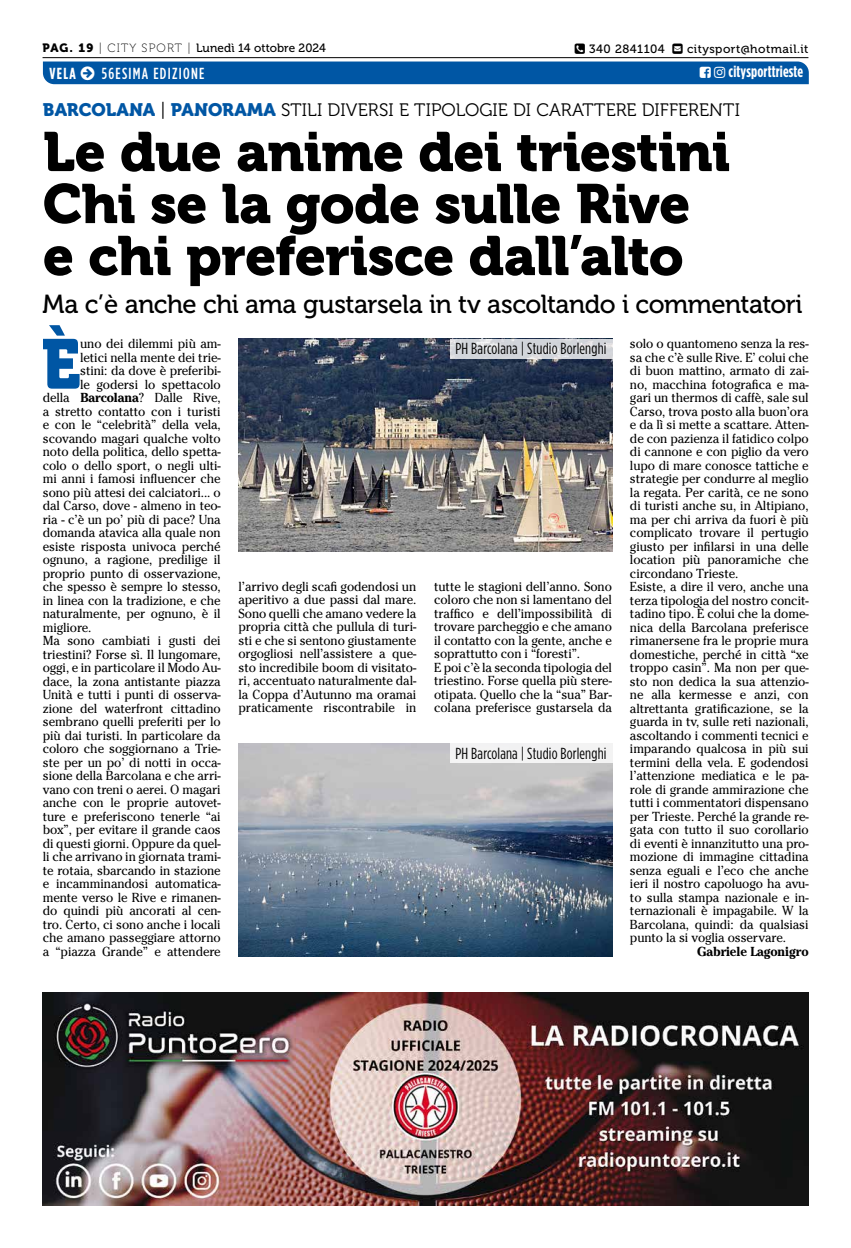
<style>
.page{position:relative;width:851px;height:1248px;background:#fff}
.page>*{position:absolute;margin:0;border:0;box-sizing:border-box;transform-origin:0 0}
.t1{font:69.6px "Museo 900";color:#0056a4;scale:.96 1}
.t2{font:55px/52px "Museo 900";letter-spacing:-.015em;color:#000}
.t3{font:26px "Museo 500";letter-spacing:-.02em;color:#000}
.t4{font:18px "Museo 300";letter-spacing:.005em;color:#000}
.t5{font:16px "Gotham Condensed";letter-spacing:.01em;color:#000}
.t6{font:700 16px "Gotham Condensed";letter-spacing:.01em;color:#fff}
.t7{font:500 16px "Gotham Condensed";letter-spacing:.08em;color:#fff}
.t8{font:13px/13.5px "Cheltenham Std";letter-spacing:-.01em;color:#000;scale:.96 1}
.t9{font:700 13px "Cheltenham Std";letter-spacing:-.01em;color:#000;scale:.96 1}
.t10{font:12px "Museo 500";letter-spacing:.005em;color:#000}
.t11{font:12px "Museo 500";letter-spacing:.04em;color:#000}
.s1{font-family:"Museo 900"}
.s2{font-family:"Museo 100"}
.s3{font-family:"Museo 900";color:#0056a4}
.s4{font-weight:700}
</style>
<div class="page">
<hr style="left:43px;top:57px;width:765px;height:1px;background:#000">
<img style="left:239px;top:339px;width:373px;height:212px">
<img style="left:239px;top:743px;width:373px;height:213px">
<img style="left:43px;top:992px;width:765px;height:213px">
<svg style="left:450px;top:339px;width:162px;height:19px;background:#d5d8dc"></svg>
<div style="left:450px;top:743px;width:162px;height:19px;background:#f3f3f3"></div>
<div style="left:43px;top:61px;width:765px;height:23px;background:#0056a4"></div>
<p class="t10" style="left:43px;top:42px;width:285px"><span class="s1">PAG. 19</span> <span class="s2">| CITY SPORT |</span> Lunedì 14 ottobre 2024</p>
<p class="t11" style="left:589px;top:42px;width:77px">340 2841104</p>
<p class="t11" style="left:687px;top:42px;width:123px">citysport@hotmail.it</p>
<p class="t6" style="left:49px;top:64px;width:28px">VELA</p>
<p class="t7" style="left:102px;top:64px;width:104px">56ESIMA EDIZIONE</p>
<p class="t6" style="left:728px;top:63px;width:76px">citysporttrieste</p>
<h3 class="t4" style="left:43px;top:100px;width:698px"><span class="s3">BARCOLANA</span> | <span class="s3">PANORAMA</span> STILI DIVERSI E TIPOLOGIE DI CARATTERE DIFFERENTI</h3>
<h2 class="t2" style="left:43px;top:126px;width:688px">Le due anime dei triestini<br>Chi se la gode sulle Rive e chi preferisce dall’alto</h2>
<h3 class="t3" style="left:43px;top:289px;width:761px">Ma c’è anche chi ama gustarsela in tv ascoltando i commentatori</h3>
<h1 class="t1" style="left:41px;top:325px;width:43px">È</h1>
<p class="t8" style="left:80px;top:337px;width:148px">uno dei dilemmi più am-</p>
<p class="t8" style="left:80px;top:350px;width:148px">letici nella mente dei trie-</p>
<p class="t8" style="left:80px;top:364px;width:148px">stini: da dove è preferibi-</p>
<p class="t8" style="left:80px;top:377px;width:148px">le godersi lo spettacolo</p>
<p class="t8" style="left:43px;top:391px;width:187px">della <span class="s4">Barcolana</span>? Dalle Rive,</p>
<p class="t8" style="left:43px;top:404px;width:187px">a stretto contatto con i turisti</p>
<p class="t8" style="left:43px;top:418px;width:187px">e con le “celebrità” della vela,</p>
<p class="t8" style="left:43px;top:431px;width:187px">scovando magari qualche volto</p>
<p class="t8" style="left:43px;top:445px;width:187px">noto della politica, dello spetta-</p>
<p class="t8" style="left:43px;top:458px;width:187px">colo o dello sport, o negli ulti-</p>
<p class="t8" style="left:43px;top:472px;width:187px">mi anni i famosi influencer che</p>
<p class="t8" style="left:43px;top:485px;width:187px">sono più attesi dei calciatori... o</p>
<p class="t8" style="left:43px;top:499px;width:187px">dal Carso, dove - almeno in teo-</p>
<p class="t8" style="left:43px;top:512px;width:187px">ria - c’è un po’ più di pace? Una</p>
<p class="t8" style="left:43px;top:526px;width:187px">domanda atavica alla quale non</p>
<p class="t8" style="left:43px;top:539px;width:187px">esiste risposta univoca perché</p>
<p class="t8" style="left:43px;top:553px;width:187px">ognuno, a ragione, predilige il</p>
<p class="t8" style="left:43px;top:566px;width:187px">proprio punto di osservazione,</p>
<p class="t8" style="left:43px;top:580px;width:187px">che spesso è sempre lo stesso,</p>
<p class="t8" style="left:43px;top:593px;width:187px">in linea con la tradizione, e che</p>
<p class="t8" style="left:43px;top:607px;width:187px">naturalmente, per ognuno, è il</p>
<p class="t8" style="left:43px;top:620px;width:52px">migliore.</p>
<p class="t8" style="left:43px;top:634px;width:187px">Ma sono cambiati i gusti dei</p>
<p class="t8" style="left:43px;top:647px;width:187px">triestini? Forse sì. Il lungomare,</p>
<p class="t8" style="left:43px;top:661px;width:187px">oggi, e in particolare il Modo Au-</p>
<p class="t8" style="left:43px;top:674px;width:187px">dace, la zona antistante piazza</p>
<p class="t8" style="left:43px;top:688px;width:187px">Unità e tutti i punti di osserva-</p>
<p class="t8" style="left:43px;top:701px;width:187px">zione del waterfront cittadino</p>
<p class="t8" style="left:43px;top:715px;width:187px">sembrano quelli preferiti per lo</p>
<p class="t8" style="left:43px;top:728px;width:187px">più dai turisti. In particolare da</p>
<p class="t8" style="left:43px;top:742px;width:187px">coloro che soggiornano a Trie-</p>
<p class="t8" style="left:43px;top:755px;width:187px">ste per un po’ di notti in occa-</p>
<p class="t8" style="left:43px;top:769px;width:187px">sione della Barcolana e che arri-</p>
<p class="t8" style="left:43px;top:782px;width:187px">vano con treni o aerei. O magari</p>
<p class="t8" style="left:43px;top:796px;width:187px">anche con le proprie autovet-</p>
<p class="t8" style="left:43px;top:809px;width:187px">ture e preferiscono tenerle “ai</p>
<p class="t8" style="left:43px;top:823px;width:187px">box”, per evitare il grande caos</p>
<p class="t8" style="left:43px;top:836px;width:187px">di questi giorni. Oppure da quel-</p>
<p class="t8" style="left:43px;top:850px;width:187px">li che arrivano in giornata trami-</p>
<p class="t8" style="left:43px;top:863px;width:187px">te rotaia, sbarcando in stazione</p>
<p class="t8" style="left:43px;top:877px;width:187px">e incamminandosi automatica-</p>
<p class="t8" style="left:43px;top:890px;width:187px">mente verso le Rive e rimanen-</p>
<p class="t8" style="left:43px;top:904px;width:187px">do quindi più ancorati al cen-</p>
<p class="t8" style="left:43px;top:917px;width:187px">tro. Certo, ci sono anche i locali</p>
<p class="t8" style="left:43px;top:931px;width:187px">che amano passeggiare attorno</p>
<p class="t8" style="left:43px;top:944px;width:187px">a “piazza Grande” e attendere</p>
<p class="t5" style="left:455px;top:339px;width:152px">PH Barcolana | Studio Borlenghi</p>
<p class="t8" style="left:238px;top:579px;width:187px;text-align:justify">l’arrivo degli scafi godendosi un aperitivo a due passi dal mare.<br>Sono quelli che amano vedere la propria città che pullula di turi&shy;sti e che si sentono giustamente orgogliosi nell’assistere a que&shy;sto incredibile boom di visitato&shy;ri, accentuato naturalmente dal&shy;la Coppa d’Autunno ma oramai praticamente riscontrabile in</p>
<p class="t8" style="left:434px;top:579px;width:187px">tutte le stagioni dell’anno. Sono coloro che non si lamentano del traffico e dell’impossibilità di trovare parcheggio e che amano il contatto con la gente, anche e soprattutto con i “foresti”.<br>E poi c’è la seconda tipologia del triestino. Forse quella più stere&shy;otipata. Quello che la “sua” Bar&shy;colana preferisce gustarsela da</p>
<p class="t5" style="left:455px;top:744px;width:152px">PH Barcolana | Studio Borlenghi</p>
<p class="t8" style="left:630px;top:337px;width:188px">solo o quantomeno senza la res&shy;sa che c’è sulle Rive. E’ colui che di buon mattino, armato di zai&shy;no, macchina fotografica e ma&shy;gari un thermos di caffè, sale sul<br>Carso, trova posto alla buon’ora e da lì si mette a scattare. Atten&shy;de con pazienza il fatidico colpo di cannone e con piglio da vero lupo di mare conosce tattiche e strategie per condurre al meglio la regata. Per carità, ce ne sono di turisti anche su, in Altipiano, ma per chi arriva da fuori è più complicato trovare il pertugio giusto per infilarsi in una delle location più panoramiche che circondano Trieste.<br>Esiste, a dire il vero, anche una terza tipologia del nostro concit&shy;tadino tipo. È colui che la dome&shy;nica della Barcolana preferisce rimanersene fra le proprie mura domestiche, perché in città “xe troppo casin”. Ma non per que&shy;sto non dedica la sua attenzio&shy;ne alla kermesse e anzi, con altrettanta gratificazione, se la guarda in tv, sulle reti nazionali, ascoltando i commenti tecnici e imparando qualcosa in più sui termini della vela. E godendosi l’attenzione mediatica e le pa&shy;role di grande ammirazione che tutti i commentatori dispensano per Trieste. Perché la grande re&shy;gata con tutto il suo corollario di eventi è innanzitutto una pro&shy;mozione di immagine cittadina senza eguali e l’eco che anche ieri il nostro capoluogo ha avu&shy;to sulla stampa nazionale e in&shy;ternazionali è impagabile. W la<br>Barcolana, quindi: da qualsiasi punto la si voglia osservare.</p>
<p class="t9" style="left:697px;top:943px;width:118px">Gabriele Lagonigro</p>
</div>
